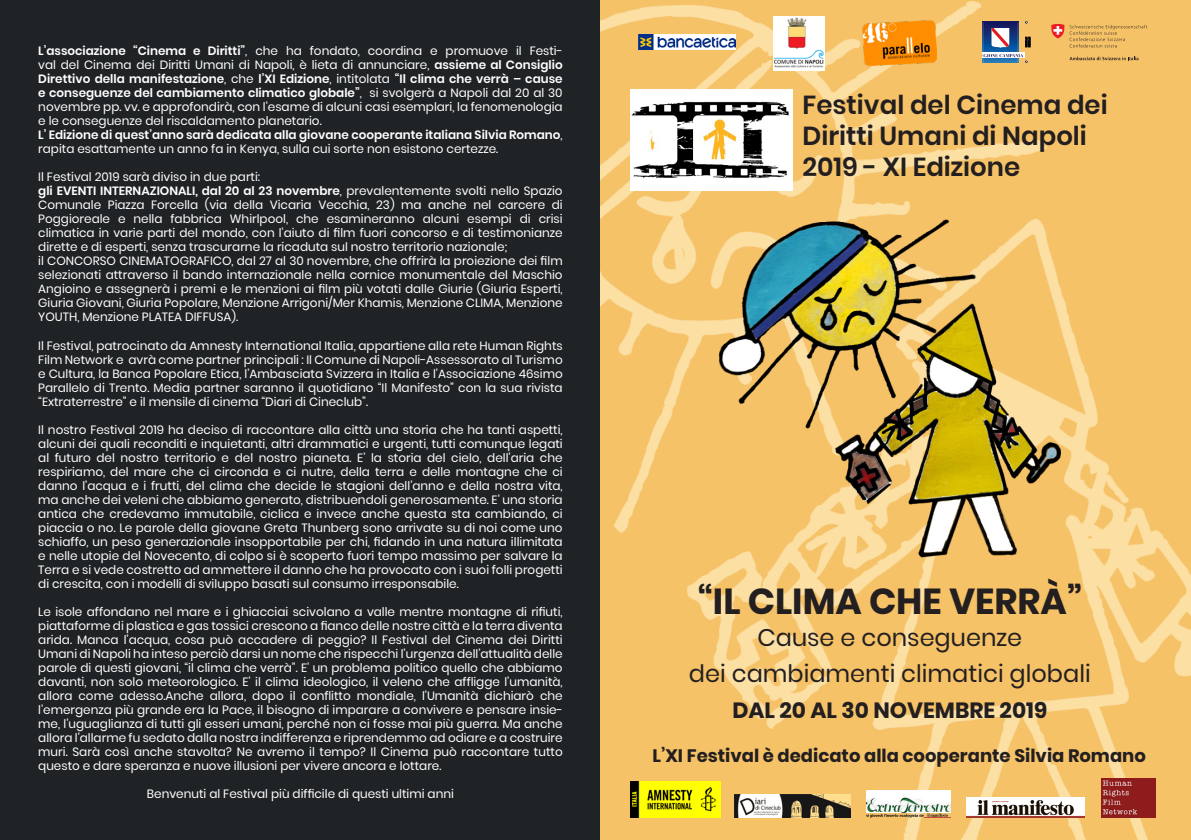
<style>
.page{position:relative;width:1191px;height:840px;background:#fff}
.page>*{position:absolute;margin:0;border:0;box-sizing:border-box;transform-origin:0 0}
.t1{font:700 36px "Poppins";color:#231f20}
.t2{font:600 26px "Poppins";color:#231f20}
.t3{font:24px "Poppins";color:#231f20}
.t4{font:700 22px "Poppins";color:#231f20}
.t5{font:700 18px "Poppins";color:#231f20}
.t6{font:12px/14px "Poppins";color:#fff;text-align:justify}
.t7{font:600 12px/14px "Poppins";color:#fff}
.s1{font-weight:600}
.s2{font-weight:400}
</style>
<div class="page">
<img style="left:599px;top:2px;width:592px;height:837px">
<div style="left:0;top:0;width:599px;height:839px;background:#1f2325"></div>
<img style="left:773px;top:17px;width:51px;height:54px">
<img style="left:711px;top:206px;width:349px;height:357px">
<img style="left:630px;top:781px;width:90px;height:36px">
<img style="left:862px;top:21px;width:74px;height:44px">
<img style="left:630px;top:89px;width:163px;height:101px">
<img style="left:966px;top:796px;width:118px;height:20px">
<img style="left:639px;top:34px;width:96px;height:16px">
<img style="left:734px;top:794px;width:116px;height:22px">
<img style="left:866px;top:789px;width:84px;height:23px">
<svg style="left:866px;top:813px;width:85px;height:4px"></svg>
<svg style="left:1069px;top:57px;width:69px;height:3px"></svg>
<svg style="left:1051px;top:24px;width:96px;height:23px;background:#e8b061"></svg>
<svg style="left:986px;top:22px;width:28px;height:31px"></svg>
<img style="left:982px;top:21px;width:4px;height:32px">
<img style="left:1014px;top:21px;width:7px;height:32px">
<div style="left:982px;top:53px;width:42px;height:5px;background:#fff"></div>
<svg style="left:1004px;top:28px;width:5px;height:20px"></svg>
<img style="left:987px;top:24px;width:17px;height:28px">
<svg style="left:1024px;top:21px;width:6px;height:2px"></svg>
<svg style="left:982px;top:54px;width:48px;height:13px"></svg>
<svg style="left:1025px;top:37px;width:5px;height:10px"></svg>
<img style="left:1101px;top:778px;width:54px;height:38px">
<p class="t6" style="left:38px;top:44px;width:526px"><span class="s1">L’associazione “Cinema e Diritti”</span>, che ha fondato, coordina e promuove il Festi&shy;val del Cinema dei Diritti Umani di Napoli, è lieta di annunciare, <span class="s1">assieme al Consiglio Direttivo della manifestazione</span>, che <span class="s1">l’XI Edizione</span>, intitolata <span class="s1">“Il clima che verrà – cause e conseguenze del cambiamento climatico globale”</span>, si svolgerà a Napoli dal 20 al 30 novembre pp. vv. e approfondirà, con l’esame di alcuni casi esemplari, la fenomenologia e le conseguenze del riscaldamento planetario.</p>
<p class="t7" style="left:38px;top:128px;width:526px">L’ Edizione di quest’anno sarà dedicata alla giovane cooperante italiana Silvia Romano<span class="s2">, rapita esattamente un anno fa in Kenya, sulla cui sorte non esistono certezze.</span></p>
<p class="t6" style="left:38px;top:170px;width:223px">Il Festival 2019 sarà diviso in due parti:</p>
<p class="t6" style="left:38px;top:184px;width:526px"><span class="s1">gli EVENTI INTERNAZIONALI, dal 20 al 23 novembre</span>, prevalentemente svolti nello Spazio Comunale Piazza Forcella (via della Vicaria Vecchia, 23) ma anche nel carcere di Poggioreale e nella fabbrica Whirlpool, che esamineranno alcuni esempi di crisi climatica in varie parti del mondo, con l’aiuto di film fuori concorso e di testimonianze dirette e di esperti, senza trascurarne la ricaduta sul nostro territorio nazionale;</p>
<p class="t6" style="left:38px;top:254px;width:526px">il CONCORSO CINEMATOGRAFICO, dal 27 al 30 novembre, che offrirà la proiezione dei film selezionati attraverso il bando internazionale nella cornice monumentale del Maschio Angioino e assegnerà i premi e le menzioni ai film più votati dalle Giurie (Giuria Esperti, Giuria Giovani, Giuria Popolare, Menzione Arrigoni/Mer Khamis, Menzione CLIMA, Menzione YOUTH, Menzione PLATEA DIFFUSA).</p>
<p class="t6" style="left:38px;top:338px;width:526px">Il Festival, patrocinato da Amnesty International Italia, appartiene alla rete Human Rights Film Network e avrà come partner principali : Il Comune di Napoli-Assessorato al Turismo e Cultura, la Banca Popolare Etica, l’Ambasciata Svizzera in Italia e l’Associazione 46simo Parallelo di Trento. Media partner saranno il quotidiano “Il Manifesto” con la sua rivista “Extraterrestre” e il mensile di cinema “Diari di Cineclub”.</p>
<p class="t6" style="left:38px;top:422px;width:526px">Il nostro Festival 2019 ha deciso di raccontare alla città una storia che ha tanti aspetti, alcuni dei quali reconditi e inquietanti, altri drammatici e urgenti, tutti comunque legati al futuro del nostro territorio e del nostro pianeta. E’ la storia del cielo, dell’aria che respiriamo, del mare che ci circonda e ci nutre, della terra e delle montagne che ci danno l’acqua e i frutti, del clima che decide le stagioni dell’anno e della nostra vita, ma anche dei veleni che abbiamo generato, distribuendoli generosamente. E’ una storia antica che credevamo immutabile, ciclica e invece anche questa sta cambiando, ci piaccia o no. Le parole della giovane Greta Thunberg sono arrivate su di noi come uno schiaffo, un peso generazionale insopportabile per chi, fidando in una natura illimitata e nelle utopie del Novecento, di colpo si è scoperto fuori tempo massimo per salvare la Terra e si vede costretto ad ammettere il danno che ha provocato con i suoi folli progetti di crescita, con i modelli di sviluppo basati sul consumo irresponsabile.</p>
<p class="t6" style="left:38px;top:604px;width:526px">Le isole affondano nel mare e i ghiacciai scivolano a valle mentre montagne di rifiuti, piattaforme di plastica e gas tossici crescono a fianco delle nostre città e la terra diventa arida. Manca l’acqua, cosa può accadere di peggio? Il Festival del Cinema dei Diritti Umani di Napoli ha inteso perciò darsi un nome che rispecchi l’urgenza dell’attualità delle parole di questi giovani, “il clima che verrà”. E’ un problema politico quello che abbiamo davanti, non solo meteorologico. E’ il clima ideologico, il veleno che affligge l’umanità, allora come adesso.Anche allora, dopo il conflitto mondiale, l’Umanità dichiarò che l’emergenza più grande era la Pace, il bisogno di imparare a convivere e pensare insie&shy;me, l’uguaglianza di tutti gli esseri umani, perché non ci fosse mai più guerra. Ma anche allora l’allarme fu sedato dalla nostra indifferenza e riprendemmo ad odiare e a costruire muri. Sarà così anche stavolta? Ne avremo il tempo? Il Cinema può raccontare tutto questo e dare speranza e nuove illusioni per vivere ancora e lottare.</p>
<p class="t6" style="left:147px;top:786px;width:308px">Benvenuti al Festival più difficile di questi ultimi anni</p>
<p class="t2" style="left:802px;top:90px;width:307px">Festival del Cinema dei</p>
<p class="t2" style="left:802px;top:121px;width:286px">Diritti Umani di Napoli</p>
<p class="t2" style="left:802px;top:152px;width:219px">2019 - XI Edizione</p>
<p class="t1" style="left:697px;top:579px;width:386px">“IL CLIMA CHE VERRÀ”</p>
<p class="t3" style="left:757px;top:623px;width:266px">Cause e conseguenze</p>
<p class="t3" style="left:689px;top:659px;width:403px">dei cambiamenti climatici globali</p>
<p class="t4" style="left:732px;top:696px;width:316px">DAL 20 AL 30 NOVEMBRE 2019</p>
<p class="t5" style="left:652px;top:744px;width:495px">L’XI Festival è dedicato alla cooperante Silvia Romano</p>
</div>
